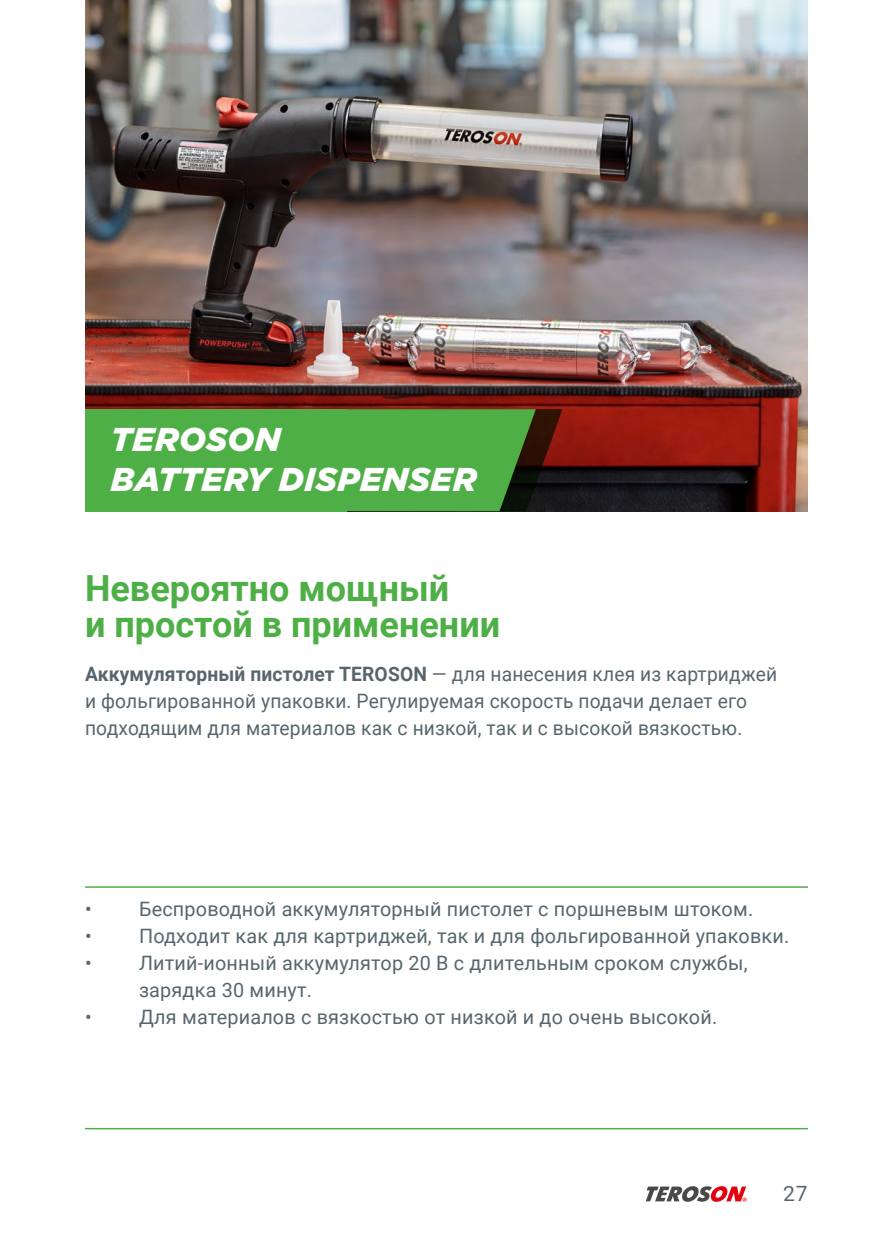
<style>
.page{position:relative;width:893px;height:1259px;background:#fff}
.page>*{position:absolute;margin:0;border:0;box-sizing:border-box;transform-origin:0 0}
.t1{font:700 36px/36px "Roboto";color:#4eaf46}
.t2{font:italic 900 33px/39.6px "Gotham Pro";letter-spacing:.015em;color:#fff}
.t3{font:21px "Roboto";color:#57666d}
.t4{font:19.8px/27px "Roboto";letter-spacing:.01em;color:#57666d}
.s1{font-weight:700}
</style>
<div class="page">
<svg style="left:646px;top:1186px;width:101px;height:15px"></svg>
<hr style="left:85px;top:886px;width:723px;height:2px;background:#4eaf46">
<img style="left:85px;top:0;width:723px;height:511px">
<hr style="left:85px;top:1128px;width:723px;height:1px;background:#4eaf46">
<svg style="left:347px;top:409px;width:215px;height:102px;background:#468f3a"></svg>
<div style="left:85px;top:409px;width:262px;height:102px;background:#4eaf46"></div>
<h2 class="t2" style="left:111px;top:419px;width:368px">TEROSON<br>BATTERY DISPENSER</h2>
<h1 class="t1" style="left:85px;top:569px;width:417px">Невероятно мощный<br>и простой в применении</h1>
<p class="t4" style="left:85px;top:660px;width:694px"><span class="s1">Аккумуляторный пистолет TEROSON</span> — для нанесения клея из картриджей и фольгированной упаковки. Регулируемая скорость подачи делает его подходящим для материалов как с низкой, так и с высокой вязкостью.</p>
<p class="t4" style="left:85px;top:895px;width:670px">• Беспроводной аккумуляторный пистолет с поршневым штоком.</p>
<p class="t4" style="left:85px;top:922px;width:706px">• Подходит как для картриджей, так и для фольгированной упаковки.</p>
<p class="t4" style="left:139px;top:949px;width:610px;text-indent:-54px">• Литий-ионный аккумулятор 20 В с длительным сроком службы, зарядка 30 минут.</p>
<p class="t4" style="left:85px;top:1003px;width:634px">• Для материалов с вязкостью от низкой и до очень высокой.</p>
<p class="t3" style="left:783px;top:1179px;width:26px">27</p>
</div>
